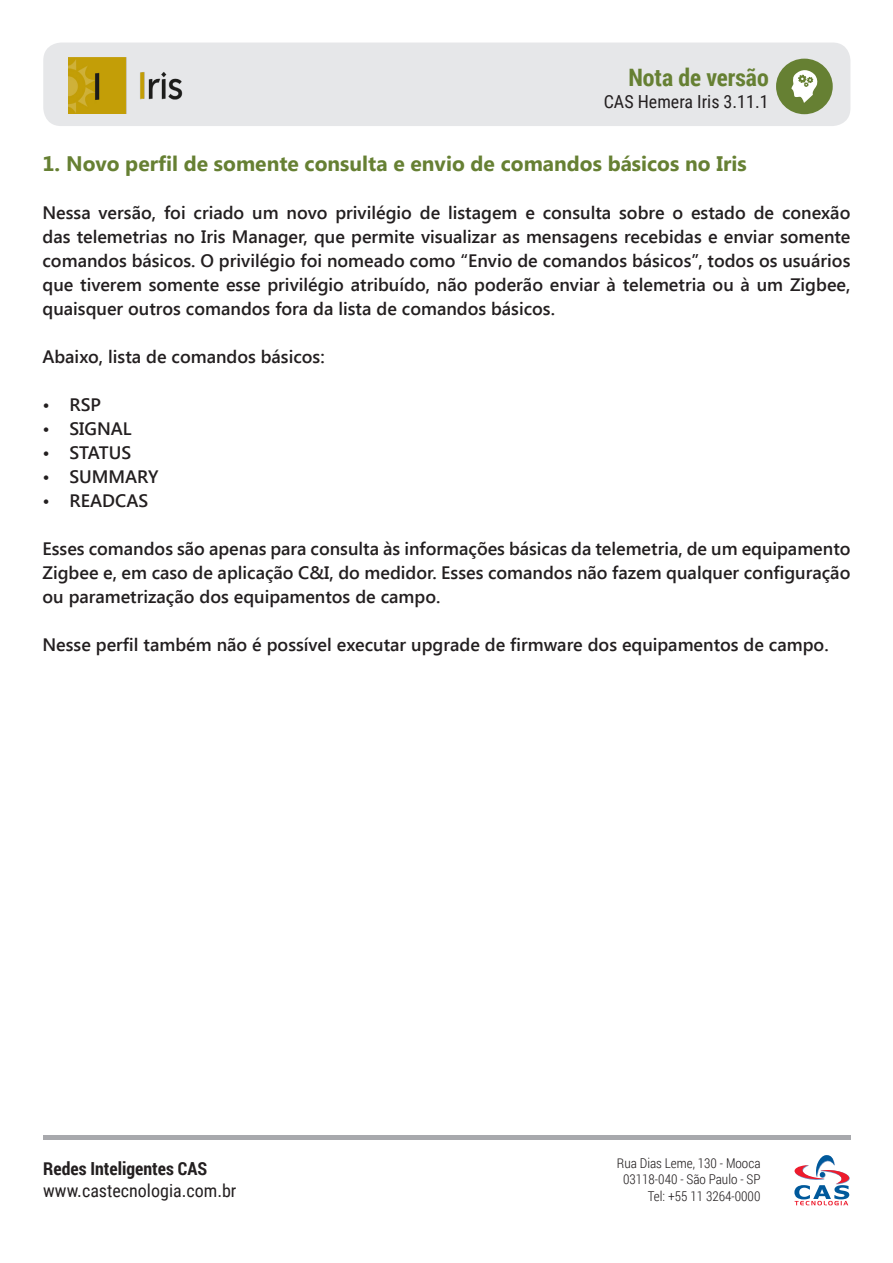
<style>
.page{position:relative;width:893px;height:1263px;background:#fff}
.page>*{position:absolute;margin:0;border:0;box-sizing:border-box;transform-origin:0 0}
.t1{font:700 24px "Roboto Condensed";color:#668033}
.t2{font:700 21px "Segoe UI";color:#668033}
.t3{font:600 18px/24px "Segoe UI";color:#231f20;text-align:justify}
.t4{font:18px "Roboto Condensed";color:#231f20}
.t5{font:700 18px "Roboto Condensed";color:#231f20}
.t6{font:300 13.5px/16.5px "Roboto Condensed";color:#231f20;text-align:right}
</style>
<div class="page">
<div style="left:43px;top:43px;width:807px;height:83px;background:#e6e7e9;border-radius:18px"></div>
<div style="left:776px;top:59px;width:57px;height:55px;background:#668033;border-radius:50%"></div>
<svg style="left:791px;top:70px;width:27px;height:33px"></svg>
<img style="left:69px;top:57px;width:114px;height:57px">
<div style="left:43px;top:1135px;width:807px;height:5px;background:#a8a9ad"></div>
<svg style="left:794px;top:1155px;width:56px;height:50px"></svg>
<h1 class="t1" style="left:628px;top:61px;width:142px">Nota de versão</h1>
<p class="t4" style="left:604px;top:89px;width:166px">CAS Hemera Iris 3.11.1</p>
<p class="t2" style="left:43px;top:148px;width:706px">1. Novo perfil de somente consulta e envio de comandos básicos no Iris</p>
<p class="t3" style="left:43px;top:200px;width:809px">Nessa versão, foi criado um novo privilégio de listagem e consulta sobre o estado de conexão das telemetrias no Iris Manager, que permite visualizar as mensagens recebidas e enviar somente comandos básicos. O privilégio foi nomeado como “Envio de comandos básicos”, todos os usuários que tiverem somente esse privilégio atribuído, não poderão enviar à telemetria ou à um Zigbee, quaisquer outros comandos fora da lista de comandos básicos.</p>
<p class="t3" style="left:43px;top:344px;width:284px">Abaixo, lista de comandos básicos:</p>
<p class="t3" style="left:43px;top:392px;width:60px">• RSP</p>
<p class="t3" style="left:43px;top:416px;width:91px">• SIGNAL</p>
<p class="t3" style="left:43px;top:440px;width:90px">• STATUS</p>
<p class="t3" style="left:43px;top:464px;width:118px">• SUMMARY</p>
<p class="t3" style="left:43px;top:488px;width:107px">• READCAS</p>
<p class="t3" style="left:43px;top:536px;width:809px">Esses comandos são apenas para consulta às informações básicas da telemetria, de um equipamento Zigbee e, em caso de aplicação C&amp;I, do medidor. Esses comandos não fazem qualquer configuração ou parametrização dos equipamentos de campo.</p>
<p class="t3" style="left:43px;top:632px;width:788px">Nesse perfil também não é possível executar upgrade de firmware dos equipamentos de campo.</p>
<p class="t5" style="left:43px;top:1156px;width:165px">Redes Inteligentes CAS</p>
<p class="t4" style="left:43px;top:1177px;width:195px">www.castecnologia.com.br</p>
<p class="t6" style="left:617px;top:1154px;width:145px">Rua Dias Leme, 130 - Mooca<br>03118-040 - São Paulo - SP<br>Tel: +55 11 3264-0000</p>
</div>
